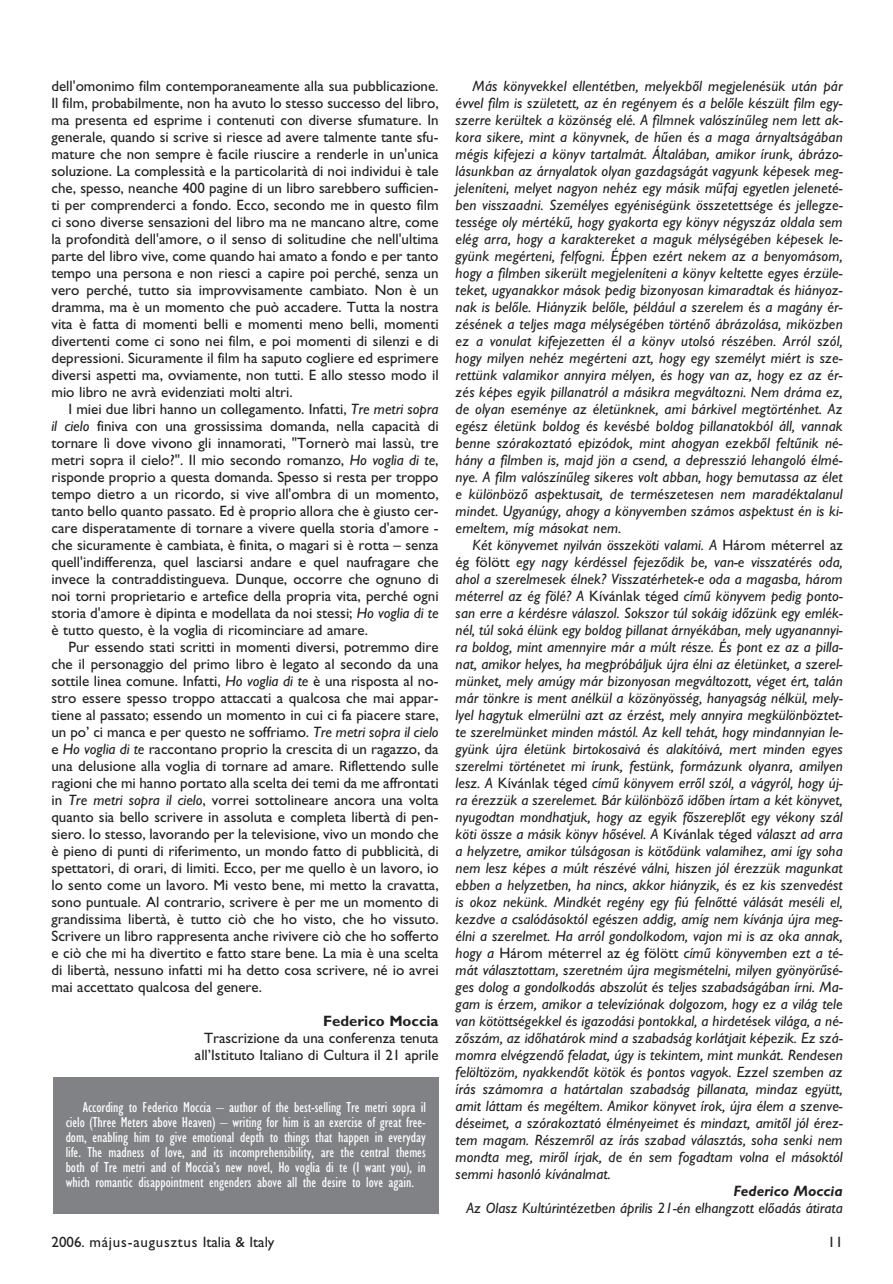
<style>
.page{position:relative;width:893px;height:1284px;background:#fff}
.page>*{position:absolute;margin:0;border:0;box-sizing:border-box;transform-origin:0 0}
.t1{font:15px/17px "Gill H Ita";letter-spacing:.005em;color:#231f20;text-align:justify}
.t2{font:15px/17px "Gill H";color:#231f20;text-align:justify}
.t3{font:15px/15px "Gill H Cond";color:#fff;text-align:justify}
.t4{font:15px "Gill H";letter-spacing:.025em;color:#231f20}
.t5{font:15px "Gill H Bold";color:#231f20}
.t6{font:15px "Gill H Bold Ita";color:#231f20}
.s1{font-family:"Gill H Ita"}
.s2{font-family:"Gill H"}
</style>
<div class="page">
<div style="left:53px;top:1077px;width:385px;height:137px;background:#808285"></div>
<p class="t2" style="left:51px;top:79px;width:388px">dell'omonimo film contemporaneamente alla sua pubblicazione.<br>Il film, probabilmente, non ha avuto lo stesso successo del libro, ma presenta ed esprime i contenuti con diverse sfumature. In generale, quando si scrive si riesce ad avere talmente tante sfu&shy;mature che non sempre è facile riuscire a renderle in un'unica soluzione. La complessità e la particolarità di noi individui è tale che, spesso, neanche 400 pagine di un libro sarebbero sufficien&shy;ti per comprenderci a fondo. Ecco, secondo me in questo film ci sono diverse sensazioni del libro ma ne mancano altre, come la profondità dell'amore, o il senso di solitudine che nell'ultima parte del libro vive, come quando hai amato a fondo e per tanto tempo una persona e non riesci a capire poi perché, senza un vero perché, tutto sia improvvisamente cambiato. Non è un dramma, ma è un momento che può accadere. Tutta la nostra vita è fatta di momenti belli e momenti meno belli, momenti divertenti come ci sono nei film, e poi momenti di silenzi e di depressioni. Sicuramente il film ha saputo cogliere ed esprimere diversi aspetti ma, ovviamente, non tutti. E allo stesso modo il mio libro ne avrà evidenziati molti altri.</p>
<p class="t2" style="left:51px;top:402px;width:388px;text-indent:17px">I miei due libri hanno un collegamento. Infatti, <span class="s1">Tre metri sopra il cielo</span> finiva con una grossissima domanda, nella capacità di tornare lì dove vivono gli innamorati, "Tornerò mai lassù, tre metri sopra il cielo?". Il mio secondo romanzo, <span class="s1">Ho voglia di te</span>, risponde proprio a questa domanda. Spesso si resta per troppo tempo dietro a un ricordo, si vive all'ombra di un momento, tanto bello quanto passato. Ed è proprio allora che è giusto cer&shy;care disperatamente di tornare a vivere quella storia d'amore - che sicuramente è cambiata, è finita, o magari si è rotta – senza quell'indifferenza, quel lasciarsi andare e quel naufragare che invece la contraddistingueva. Dunque, occorre che ognuno di noi torni proprietario e artefice della propria vita, perché ogni storia d'amore è dipinta e modellata da noi stessi; <span class="s1">Ho voglia di te </span>è tutto questo, è la voglia di ricominciare ad amare.</p>
<p class="t2" style="left:51px;top:640px;width:388px;text-indent:17px">Pur essendo stati scritti in momenti diversi, potremmo dire che il personaggio del primo libro è legato al secondo da una sottile linea comune. Infatti, <span class="s1">Ho voglia di te</span> è una risposta al no&shy;stro essere spesso troppo attaccati a qualcosa che mai appar&shy;tiene al passato; essendo un momento in cui ci fa piacere stare, un po’ ci manca e per questo ne soffriamo. <span class="s1">Tre metri sopra il cielo </span>e <span class="s1">Ho voglia di te</span> raccontano proprio la crescita di un ragazzo, da una delusione alla voglia di tornare ad amare. Riflettendo sulle ragioni che mi hanno portato alla scelta dei temi da me affrontati in <span class="s1">Tre metri sopra il cielo</span>, vorrei sottolineare ancora una volta quanto sia bello scrivere in assoluta e completa libertà di pen&shy;siero. Io stesso, lavorando per la televisione, vivo un mondo che è pieno di punti di riferimento, un mondo fatto di pubblicità, di spettatori, di orari, di limiti. Ecco, per me quello è un lavoro, io lo sento come un lavoro. Mi vesto bene, mi metto la cravatta, sono puntuale. Al contrario, scrivere è per me un momento di grandissima libertà, è tutto ciò che ho visto, che ho vissuto.<br>Scrivere un libro rappresenta anche rivivere ciò che ho sofferto e ciò che mi ha divertito e fatto stare bene. La mia è una scelta di libertà, nessuno infatti mi ha detto cosa scrivere, né io avrei mai accettato qualcosa del genere.</p>
<p class="t5" style="left:323px;top:1016px;width:117px">Federico Moccia</p>
<p class="t2" style="left:195px;top:1031px;width:245px;text-align:right">Trascrizione da una conferenza tenuta all’Istituto Italiano di Cultura il 21 aprile</p>
<p class="t3" style="left:66px;top:1102px;width:361px;text-indent:17px">According to Federico Moccia – author of the best-selling Tre metri sopra il cielo (Three Meters above Heaven) – writing for him is an exercise of great free&shy;dom, enabling him to give emotional depth to things that happen in everyday life. The madness of love, and its incomprehensibility, are the central themes both of Tre metri and of Moccia’s new novel, Ho voglia di te (I want you), in which romantic disappointment engenders above all the desire to love again.</p>
<p class="t1" style="left:455px;top:79px;width:389px;text-indent:17px">Más könyvekkel ellentétben, melyekbôl megjelenésük után pár évvel film is született, az én regényem és a belôle készült film egy&shy;szerre kerültek a közönség elé. A filmnek valószínûleg nem lett ak&shy;kora sikere, mint a könyvnek, de hûen és a maga árnyaltságában mégis kifejezi a könyv tartalmát. Általában, amikor írunk, ábrázo&shy;lásunkban az árnyalatok olyan gazdagságát vagyunk képesek meg&shy;jeleníteni, melyet nagyon nehéz egy másik mûfaj egyetlen jeleneté&shy;ben visszaadni. Személyes egyéniségünk összetettsége és jellegze&shy;tessége oly mértékû, hogy gyakorta egy könyv négyszáz oldala sem elég arra, hogy a karaktereket a maguk mélységében képesek le&shy;gyünk megérteni, felfogni. Éppen ezért nekem az a benyomásom, hogy a filmben sikerült megjeleníteni a könyv keltette egyes érzüle&shy;teket, ugyanakkor mások pedig bizonyosan kimaradtak és hiányoz&shy;nak is belôle. Hiányzik belôle, például a szerelem és a magány ér&shy;zésének a teljes maga mélységében történô ábrázolása, miközben ez a vonulat kifejezetten él a könyv utolsó részében. Arról szól, hogy milyen nehéz megérteni azt, hogy egy személyt miért is sze&shy;rettünk valamikor annyira mélyen, és hogy van az, hogy ez az ér&shy;zés képes egyik pillanatról a másikra megváltozni. Nem dráma ez, de olyan eseménye az életünknek, ami bárkivel megtörténhet. Az egész életünk boldog és kevésbé boldog pillanatokból áll, vannak benne szórakoztató epizódok, mint ahogyan ezekbôl feltûnik né&shy;hány a filmben is, majd jön a csend, a depresszió lehangoló élmé&shy;nye. A film valószínûleg sikeres volt abban, hogy bemutassa az élet e különbözô aspektusait, de természetesen nem maradéktalanul mindet. Ugyanúgy, ahogy a könyvemben számos aspektust én is ki&shy;emeltem, míg másokat nem.</p>
<p class="t1" style="left:455px;top:538px;width:388px;text-indent:17px">Két könyvemet nyilván összeköti valami. A <span class="s2">Három méterrel az ég fölött</span> egy nagy kérdéssel fejezôdik be, van-e visszatérés oda, ahol a szerelmesek élnek? Visszatérhetek-e oda a magasba, három méterrel az ég fölé? A <span class="s2">Kívánlak téged</span> címû könyvem pedig ponto&shy;san erre a kérdésre válaszol. Sokszor túl sokáig idôzünk egy emlék&shy;nél, túl soká élünk egy boldog pillanat árnyékában, mely ugyanannyi&shy;ra boldog, mint amennyire már a múlt része. És pont ez az a pilla&shy;nat, amikor helyes, ha megpróbáljuk újra élni az életünket, a szerel&shy;münket, mely amúgy már bizonyosan megváltozott, véget ért, talán már tönkre is ment anélkül a közönyösség, hanyagság nélkül, mely&shy;lyel hagytuk elmerülni azt az érzést, mely annyira megkülönböztet&shy;te szerelmünket minden mástól. Az kell tehát, hogy mindannyian le&shy;gyünk újra életünk birtokosaivá és alakítóivá, mert minden egyes szerelmi történetet mi írunk, festünk, formázunk olyanra, amilyen lesz. A <span class="s2">Kívánlak téged</span> címû könyvem errôl szól, a vágyról, hogy új&shy;ra érezzük a szerelemet. Bár különbözô idôben írtam a két könyvet, nyugodtan mondhatjuk, hogy az egyik fôszereplôt egy vékony szál köti össze a másik könyv hôsével. A <span class="s2">Kívánlak téged</span> választ ad arra a helyzetre, amikor túlságosan is kötôdünk valamihez, ami így soha nem lesz képes a múlt részévé válni, hiszen jól érezzük magunkat ebben a helyzetben, ha nincs, akkor hiányzik, és ez kis szenvedést is okoz nekünk. Mindkét regény egy fiú felnôtté válását meséli el, kezdve a csalódásoktól egészen addig, amíg nem kívánja újra meg&shy;élni a szerelmet. Ha arról gondolkodom, vajon mi is az oka annak, hogy a <span class="s2">Három méterrel az ég fölött</span> címû könyvemben ezt a té&shy;mát választottam, szeretném újra megismételni, milyen gyönyörûsé&shy;ges dolog a gondolkodás abszolút és teljes szabadságában írni. Ma&shy;gam is érzem, amikor a televíziónak dolgozom, hogy ez a világ tele van kötöttségekkel és igazodási pontokkal, a hirdetések világa, a né&shy;zôszám, az idôhatárok mind a szabadság korlátjait képezik. Ez szá&shy;momra elvégzendô feladat, úgy is tekintem, mint munkát. Rendesen felöltözöm, nyakkendôt kötök és pontos vagyok. Ezzel szemben az írás számomra a határtalan szabadság pillanata, mindaz együtt, amit láttam és megéltem. Amikor könyvet írok, újra élem a szenve&shy;déseimet, a szórakoztató élményeimet és mindazt, amitôl jól érez&shy;tem magam. Részemrôl az írás szabad választás, soha senki nem mondta meg, mirôl írjak, de én sem fogadtam volna el másoktól semmi hasonló kívánalmat.</p>
<p class="t6" style="left:733px;top:1186px;width:111px">Federico Moccia</p>
<p class="t1" style="left:466px;top:1201px;width:378px">Az Olasz Kultúrintézetben április 21-én elhangzott elôadás átirata</p>
<p class="t4" style="left:52px;top:1237px;width:224px">2006. május-augusztus Italia &amp; Italy</p>
<p class="t2" style="left:827px;top:1235px;width:17px">11</p>
</div>
